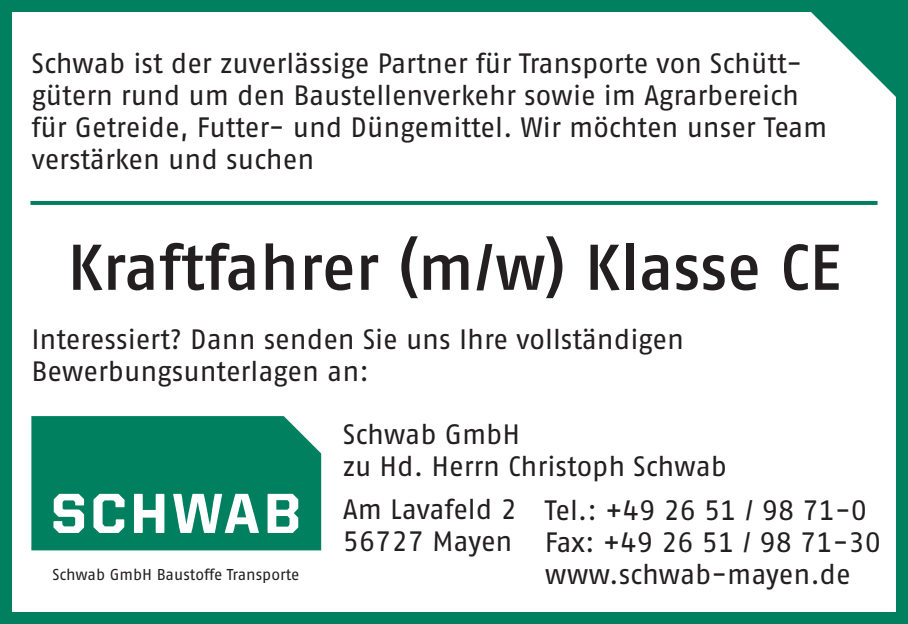
<style>
.page{position:relative;width:908px;height:624px;background:#fff}
.page>*{position:absolute;margin:0;border:0;box-sizing:border-box;transform-origin:0 0}
.t1{font:64.4px "Fago No Med Lf";color:#231f20}
.t2{font:53.6px "Allstar 4";letter-spacing:.08em;color:#fff}
.t3{font:28px/32px "Fago No Regular Tf";letter-spacing:-.005em;color:#231f20}
.t4{font:15.6px "Fago No Regular Tf";color:#231f20}
</style>
<div class="page">
<div style="left:0;top:0;width:907px;height:624px;border:12px solid #00805f"></div>
<div style="left:31px;top:416px;width:290px;height:134px;background:#00805f"></div>
<svg style="left:30px;top:201px;width:847px;height:4px;background:#038161"></svg>
<svg style="left:798px;top:0;width:109px;height:109px"></svg>
<p class="t3" style="left:31px;top:47px;width:797px">Schwab ist der zuverlässige Partner für Transporte von Schütt&shy;gütern rund um den Baustellenverkehr sowie im Agrarbereich für Getreide, Futter- und Düngemittel. Wir möchten unser Team verstärken und suchen</p>
<h1 class="t1" style="left:67px;top:230px;width:774px">Kraftfahrer (m/w) Klasse CE</h1>
<p class="t3" style="left:31px;top:322px;width:653px">Interessiert? Dann senden Sie uns Ihre vollständigen<br>Bewerbungsunterlagen an:</p>
<h2 class="t2" style="left:53px;top:488px;width:250px">SCHWAB</h2>
<p class="t4" style="left:52px;top:566px;width:248px">Schwab GmbH Baustoffe Transporte</p>
<p class="t3" style="left:342px;top:417px;width:385px">Schwab GmbH<br>zu Hd. Herrn Christoph Schwab</p>
<p class="t3" style="left:342px;top:493px;width:175px">Am Lavafeld 2<br>56727 Mayen</p>
<p class="t3" style="left:544px;top:494px;width:337px">Tel.: +49 26 51 / 98 71-0<br>Fax: +49 26 51 / 98 71-30 www.schwab-mayen.de</p>
</div>
